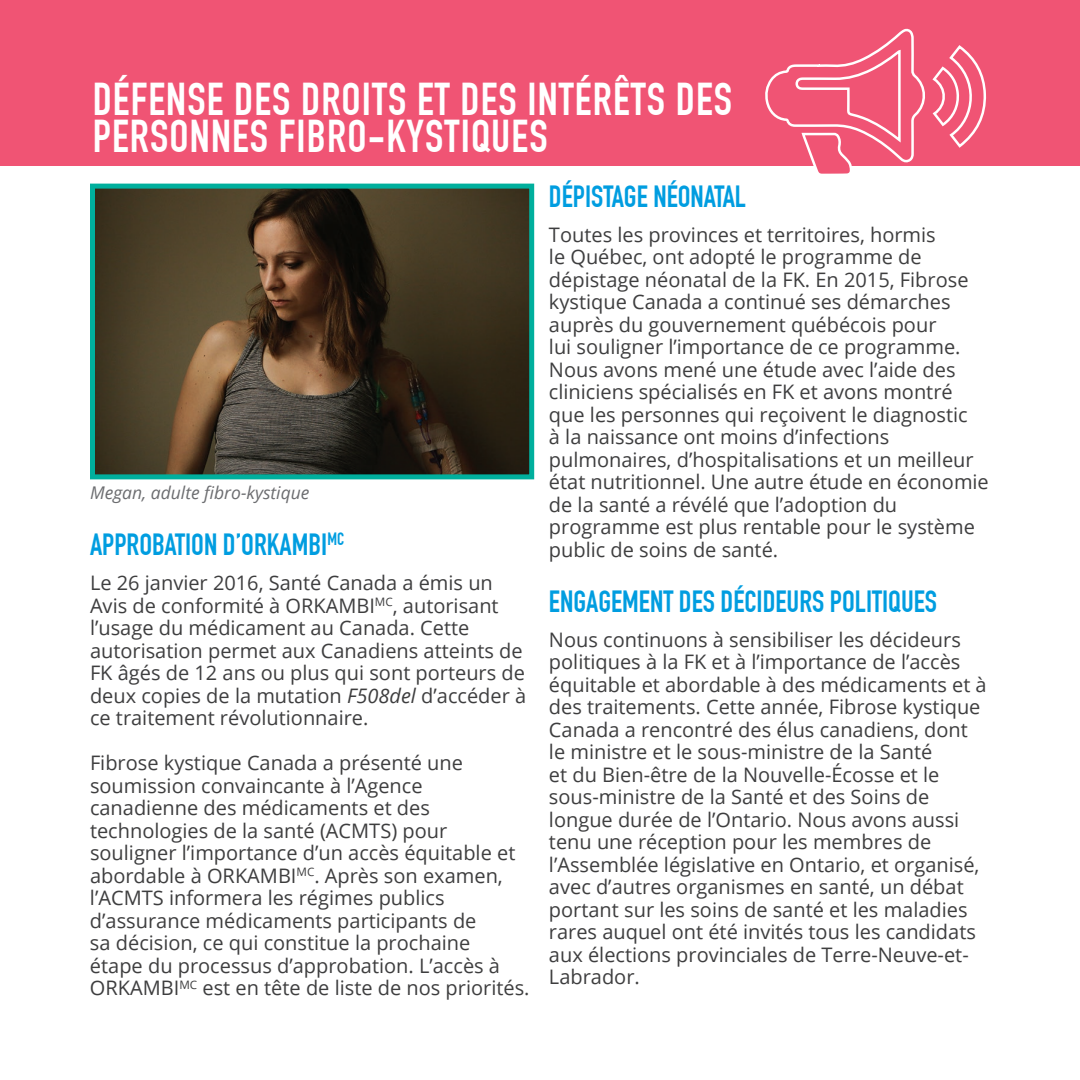
<style>
.page{position:relative;width:1080px;height:1080px;background:#fff}
.page>*{position:absolute;margin:0;border:0;box-sizing:border-box;transform-origin:0 0}
.t1{font:700 45px/37.5px "DIN Condensed";letter-spacing:.025em;color:#fff}
.t2{font:700 30px "DIN Condensed";color:#009de0}
.t3{font:20px/22.5px "Open Sans";color:#3e3e3f}
.t4{font:italic 17.5px "Open Sans";color:#6c6d70}
.s1{font-style:italic}
</style>
<div class="page">
<div style="left:0;top:0;width:1080px;height:166px;background:#f05474"></div>
<svg style="left:765px;top:28px;width:222px;height:146px"></svg>
<img style="left:96px;top:190px;width:432px;height:283px">
<div style="left:90px;top:184px;width:444px;height:295px;border:5px solid #00af9d"></div>
<h1 class="t1" style="left:93px;top:80px;width:641px">DÉFENSE DES DROITS ET DES INTÉRÊTS DES<br>PERSONNES FIBRO-KYSTIQUES</h1>
<p class="t4" style="left:90px;top:480px;width:221px">Megan, adulte fibro-kystique</p>
<h2 class="t2" style="left:90px;top:527px;width:256px">APPROBATION D’ORKAMBI<sup>MC</sup></h2>
<p class="t3" style="left:90px;top:571px;width:438px">Le 26 janvier 2016, Santé Canada a émis un Avis de conformité à ORKAMBI<sup>MC</sup>, autorisant l’usage du médicament au Canada. Cette autorisation permet aux Canadiens atteints de FK âgés de 12 ans ou plus qui sont porteurs de deux copies de la mutation <span class="s1">F508del</span> d’accéder à ce traitement révolutionnaire.</p>
<p class="t3" style="left:90px;top:751px;width:441px">Fibrose kystique Canada a présenté une soumission convaincante à l’Agence canadienne des médicaments et des technologies de la santé (ACMTS) pour souligner l’importance d’un accès équitable et abordable à ORKAMBI<sup>MC</sup>. Après son examen, l’ACMTS informera les régimes publics d’assurance médicaments participants de<br>sa décision, ce qui constitue la prochaine<br>étape du processus d’approbation. L’accès à ORKAMBI<sup>MC</sup> est en tête de liste de nos priorités.</p>
<h2 class="t2" style="left:549px;top:179px;width:199px">DÉPISTAGE NÉONATAL</h2>
<p class="t3" style="left:549px;top:223px;width:441px">Toutes les provinces et territoires, hormis<br>le Québec, ont adopté le programme de dépistage néonatal de la FK. En 2015, Fibrose kystique Canada a continué ses démarches auprès du gouvernement québécois pour<br>lui souligner l’importance de ce programme.<br>Nous avons mené une étude avec l’aide des cliniciens spécialisés en FK et avons montré que les personnes qui reçoivent le diagnostic<br>à la naissance ont moins d’infections pulmonaires, d’hospitalisations et un meilleur état nutritionnel. Une autre étude en économie de la santé a révélé que l’adoption du programme est plus rentable pour le système public de soins de santé.</p>
<h2 class="t2" style="left:549px;top:584px;width:390px">ENGAGEMENT DES DÉCIDEURS POLITIQUES</h2>
<p class="t3" style="left:549px;top:628px;width:439px">Nous continuons à sensibiliser les décideurs politiques à la FK et à l’importance de l’accès équitable et abordable à des médicaments et à des traitements. Cette année, Fibrose kystique Canada a rencontré des élus canadiens, dont le ministre et le sous-ministre de la Santé<br>et du Bien-être de la Nouvelle-Écosse et le sous-ministre de la Santé et des Soins de longue durée de l’Ontario. Nous avons aussi tenu une réception pour les membres de l’Assemblée législative en Ontario, et organisé, avec d’autres organismes en santé, un débat portant sur les soins de santé et les maladies rares auquel ont été invités tous les candidats aux élections provinciales de Terre-Neuve-et-Labrador.</p>
</div>
